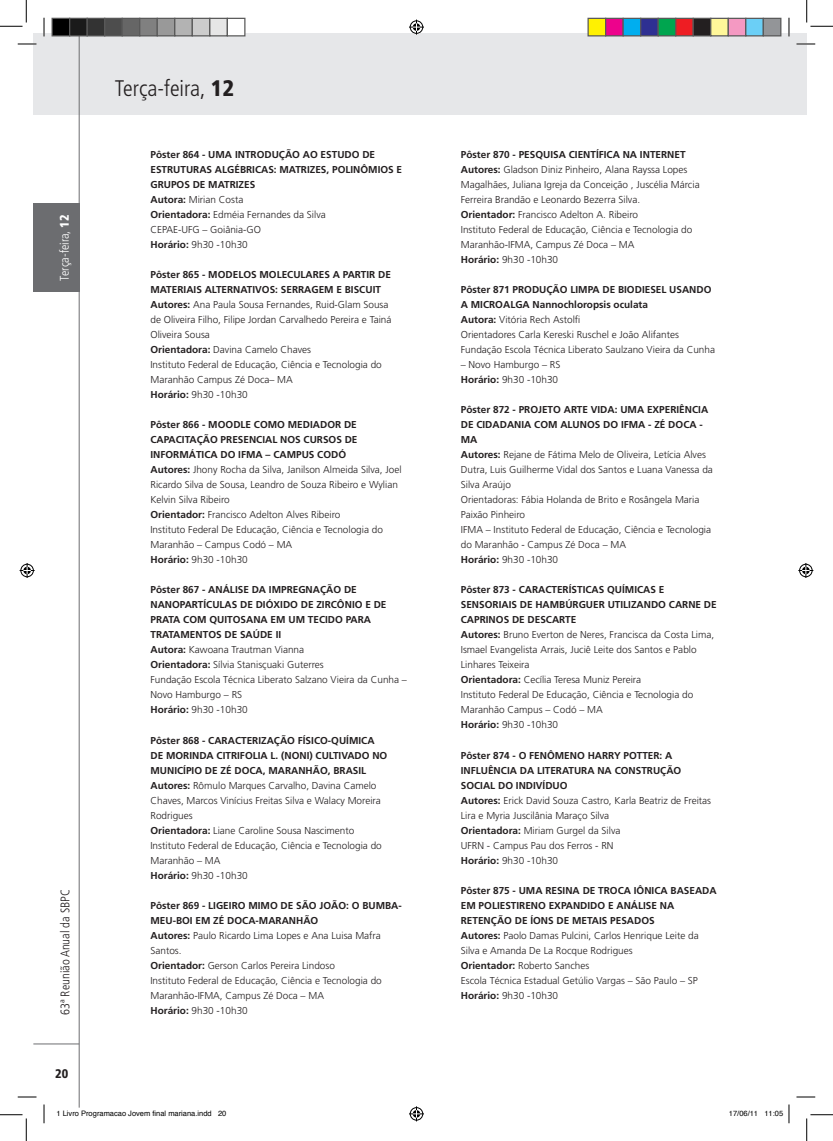
<style>
.page{position:relative;width:833px;height:1141px;background:#fff}
.page>*{position:absolute;margin:0;border:0;box-sizing:border-box;transform-origin:0 0}
.t1{font:300 condensed 22.5px "Frutiger";color:#231f20}
.t2{font:300 condensed 12.5px "Frutiger";color:#231f20}
.t3{font:300 condensed 12.5px "Frutiger";color:#fff}
.t4{font:900 condensed 12.5px "Frutiger";color:#231f20}
.t5{font:300 10px/15px "Frutiger";color:#231f20}
.t6{font:700 10px/15px "Frutiger";color:#231f20}
.t7{font:7.5px "Helvetica";color:#000}
.s1{font-weight:900}
.s2{font-weight:300}
.s3{font-weight:700}
</style>
<div class="page">
<div style="left:33px;top:33px;width:755px;height:82px;background:#e6e7e9"></div>
<div style="left:33px;top:203px;width:46px;height:89px;background:#6c6d70"></div>
<hr style="left:33px;top:1043px;width:46px;height:1px;background:#6c6d70">
<div style="left:788px;top:33px;width:18px;height:82px;background:#e6e7e9"></div>
<hr style="left:79px;top:33px;width:1px;height:1074px;background:#6c6d70">
<svg style="left:18px;top:43px;width:18px;height:2px"></svg>
<svg style="left:796px;top:43px;width:18px;height:2px"></svg>
<svg style="left:18px;top:1096px;width:18px;height:1px"></svg>
<svg style="left:796px;top:1096px;width:18px;height:1px"></svg>
<svg style="left:43px;top:18px;width:2px;height:18px"></svg>
<svg style="left:43px;top:1104px;width:2px;height:19px"></svg>
<svg style="left:788px;top:18px;width:1px;height:18px"></svg>
<svg style="left:0;top:0;width:27px;height:27px"></svg>
<svg style="left:0;top:1114px;width:27px;height:26px"></svg>
<svg style="left:806px;top:0;width:26px;height:27px"></svg>
<svg style="left:806px;top:1114px;width:26px;height:26px"></svg>
<svg style="left:409px;top:20px;width:15px;height:15px"></svg>
<svg style="left:409px;top:1106px;width:15px;height:15px"></svg>
<svg style="left:20px;top:563px;width:15px;height:15px"></svg>
<svg style="left:798px;top:563px;width:14px;height:15px"></svg>
<div style="left:52px;top:18px;width:18px;height:18px;background:#000"></div>
<div style="left:51px;top:18px;width:19px;height:18px;border:1px solid #595959"></div>
<div style="left:70px;top:18px;width:17px;height:18px;background:#1a1a1a"></div>
<div style="left:69px;top:18px;width:19px;height:18px;border:1px solid #595959"></div>
<div style="left:87px;top:18px;width:18px;height:18px;background:#333"></div>
<div style="left:86px;top:18px;width:19px;height:18px;border:1px solid #595959"></div>
<div style="left:105px;top:18px;width:17px;height:18px;background:#4d4d4d"></div>
<div style="left:104px;top:18px;width:19px;height:18px;border:1px solid #595959"></div>
<div style="left:122px;top:18px;width:18px;height:18px;background:#666"></div>
<div style="left:121px;top:18px;width:19px;height:18px;border:1px solid #595959"></div>
<div style="left:140px;top:18px;width:17px;height:18px;background:#808080"></div>
<div style="left:139px;top:18px;width:19px;height:18px;border:1px solid #595959"></div>
<div style="left:157px;top:18px;width:18px;height:18px;background:#999"></div>
<div style="left:156px;top:18px;width:19px;height:18px;border:1px solid #595959"></div>
<div style="left:175px;top:18px;width:17px;height:18px;background:#b3b3b3"></div>
<div style="left:174px;top:18px;width:19px;height:18px;border:1px solid #595959"></div>
<div style="left:192px;top:18px;width:18px;height:18px;background:#ccc"></div>
<div style="left:191px;top:18px;width:19px;height:18px;border:1px solid #595959"></div>
<div style="left:210px;top:18px;width:17px;height:18px;background:#e6e6e6"></div>
<div style="left:209px;top:18px;width:19px;height:18px;border:1px solid #595959"></div>
<div style="left:227px;top:18px;width:18px;height:18px;background:#fff"></div>
<div style="left:226px;top:18px;width:19px;height:18px;border:1px solid #595959"></div>
<div style="left:587px;top:18px;width:18px;height:18px;background:#fff101"></div>
<div style="left:587px;top:18px;width:19px;height:18px;border:1px solid #595959"></div>
<div style="left:605px;top:18px;width:17px;height:18px;background:#ed028c"></div>
<div style="left:604px;top:18px;width:19px;height:18px;border:1px solid #595959"></div>
<div style="left:622px;top:18px;width:18px;height:18px;background:#00aeef"></div>
<div style="left:622px;top:18px;width:19px;height:18px;border:1px solid #595959"></div>
<div style="left:640px;top:18px;width:17px;height:18px;background:#2e3092"></div>
<div style="left:639px;top:18px;width:19px;height:18px;border:1px solid #595959"></div>
<div style="left:657px;top:18px;width:18px;height:18px;background:#00a54f"></div>
<div style="left:657px;top:18px;width:19px;height:18px;border:1px solid #595959"></div>
<div style="left:675px;top:18px;width:17px;height:18px;background:#ee1d23"></div>
<div style="left:674px;top:18px;width:19px;height:18px;border:1px solid #595959"></div>
<div style="left:692px;top:18px;width:18px;height:18px;background:#231f20"></div>
<div style="left:692px;top:18px;width:19px;height:18px;border:1px solid #595959"></div>
<div style="left:710px;top:18px;width:17px;height:18px;background:#fff79a"></div>
<div style="left:709px;top:18px;width:19px;height:18px;border:1px solid #595959"></div>
<div style="left:727px;top:18px;width:18px;height:18px;background:#f499c2"></div>
<div style="left:727px;top:18px;width:19px;height:18px;border:1px solid #595959"></div>
<div style="left:745px;top:18px;width:17px;height:18px;background:#6bcff6"></div>
<div style="left:744px;top:18px;width:19px;height:18px;border:1px solid #595959"></div>
<div style="left:762px;top:18px;width:18px;height:18px;background:#939598"></div>
<div style="left:762px;top:18px;width:19px;height:18px;border:1px solid #595959"></div>
<svg style="left:788px;top:1104px;width:1px;height:19px"></svg>
<p class="t3" style="left:57px;top:281px;width:67px;rotate:-90deg">Terça-feira, <span class="s1">12</span></p>
<p class="t2" style="left:58px;top:1015px;width:128px;rotate:-90deg">63ª Reunião Anual da SBPC</p>
<p class="t4" style="left:55px;top:1065px;width:15px">20</p>
<h1 class="t1" style="left:115px;top:76px;width:121px">Terça-feira, <span class="s1">12</span></h1>
<p class="t6" style="left:150px;top:147px;width:253px">Pôster 864 - UMA INTRODUÇÃO AO ESTUDO DE<br>ESTRUTURAS ALGÉBRICAS: MATRIZES, POLINÔMIOS E<br>GRUPOS DE MATRIZES<br>Autora: <span class="s2">Mirian Costa<br></span>Orientadora: <span class="s2">Edméia Fernandes da Silva<br>CEPAE-UFG – Goiânia-GO<br></span>Horário: <span class="s2">9h30 -10h30</span></p>
<p class="t5" style="left:150px;top:267px;width:242px"><span class="s3">Pôster 865 - MODELOS MOLECULARES A PARTIR DE MATERIAIS ALTERNATIVOS: SERRAGEM E BISCUIT Autores:</span> Ana Paula Sousa Fernandes, Ruid-Glam Sousa de Oliveira Filho, Filipe Jordan Carvalhedo Pereira e Tainá Oliveira Sousa<br><span class="s3">Orientadora:</span> Davina Camelo Chaves<br>Instituto Federal de Educação, Ciência e Tecnologia do Maranhão Campus Zé Doca– MA<br><span class="s3">Horário:</span> 9h30 -10h30</p>
<p class="t5" style="left:150px;top:417px;width:252px"><span class="s3">Pôster 866 - MOODLE COMO MEDIADOR DE CAPACITAÇÃO PRESENCIAL NOS CURSOS DE INFORMÁTICA DO IFMA – CAMPUS CODÓ<br>Autores:</span> Jhony Rocha da Silva, Janilson Almeida Silva, Joel Ricardo Silva de Sousa, Leandro de Souza Ribeiro e Wylian Kelvin Silva Ribeiro<br><span class="s3">Orientador:</span> Francisco Adelton Alves Ribeiro<br>Instituto Federal De Educação, Ciência e Tecnologia do Maranhão – Campus Codó – MA<br><span class="s3">Horário:</span> 9h30 -10h30</p>
<p class="t6" style="left:150px;top:582px;width:258px">Pôster 867 - ANÁLISE DA IMPREGNAÇÃO DE NANOPARTÍCULAS DE DIÓXIDO DE ZIRCÔNIO E DE PRATA COM QUITOSANA EM UM TECIDO PARA TRATAMENTOS DE SAÚDE II<br>Autora: <span class="s2">Kawoana Trautman Vianna<br></span>Orientadora: <span class="s2">Sílvia Stanisçuaki Guterres<br>Fundação Escola Técnica Liberato Salzano Vieira da Cunha – Novo Hamburgo – RS<br></span>Horário: <span class="s2">9h30 -10h30</span></p>
<p class="t5" style="left:150px;top:732px;width:238px"><span class="s3">Pôster 868 - CARACTERIZAÇÃO FÍSICO-QUÍMICA DE MORINDA CITRIFOLIA L. (NONI) CULTIVADO NO MUNICÍPIO DE ZÉ DOCA, MARANHÃO, BRASIL Autores:</span> Rômulo Marques Carvalho, Davina Camelo Chaves, Marcos Vinícius Freitas Silva e Walacy Moreira Rodrigues<br><span class="s3">Orientadora:</span> Liane Caroline Sousa Nascimento Instituto Federal de Educação, Ciência e Tecnologia do Maranhão – MA<br><span class="s3">Horário:</span> 9h30 -10h30</p>
<p class="t5" style="left:150px;top:897px;width:253px"><span class="s3">Pôster 869 - LIGEIRO MIMO DE SÃO JOÃO: O BUMBA-MEU-BOI EM ZÉ DOCA-MARANHÃO<br>Autores:</span> Paulo Ricardo Lima Lopes e Ana Luisa Mafra Santos.<br><span class="s3">Orientador:</span> Gerson Carlos Pereira Lindoso<br>Instituto Federal de Educação, Ciência e Tecnologia do Maranhão-IFMA, Campus Zé Doca – MA<br><span class="s3">Horário:</span> 9h30 -10h30</p>
<p class="t5" style="left:460px;top:147px;width:240px"><span class="s3">Pôster 870 - PESQUISA CIENTÍFICA NA INTERNET Autores:</span> Gladson Diniz Pinheiro, Alana Rayssa Lopes Magalhães, Juliana Igreja da Conceição , Juscélia Márcia Ferreira Brandão e Leonardo Bezerra Silva.<br><span class="s3">Orientador:</span> Francisco Adelton A. Ribeiro<br>Instituto Federal de Educação, Ciência e Tecnologia do Maranhão-IFMA, Campus Zé Doca – MA<br><span class="s3">Horário:</span> 9h30 -10h30</p>
<p class="t5" style="left:460px;top:282px;width:255px"><span class="s3">Pôster 871 PRODUÇÃO LIMPA DE BIODIESEL USANDO A MICROALGA Nannochloropsis oculata<br>Autora:</span> Vitória Rech Astolfi<br>Orientadores Carla Kereski Ruschel e João Alifantes Fundação Escola Técnica Liberato Saulzano Vieira da Cunha</p>
<p class="t5" style="left:460px;top:357px;width:101px">– Novo Hamburgo – RS<br><span class="s3">Horário:</span> 9h30 -10h30</p>
<p class="t5" style="left:460px;top:402px;width:253px"><span class="s3">Pôster 872 - PROJETO ARTE VIDA: UMA EXPERIÊNCIA DE CIDADANIA COM ALUNOS DO IFMA - ZÉ DOCA - MA<br>Autores:</span> Rejane de Fátima Melo de Oliveira, Letícia Alves Dutra, Luis Guilherme Vidal dos Santos e Luana Vanessa da Silva Araújo<br>Orientadoras: Fábia Holanda de Brito e Rosângela Maria Paixão Pinheiro<br>IFMA – Instituto Federal de Educação, Ciência e Tecnologia do Maranhão - Campus Zé Doca – MA<br><span class="s3">Horário:</span> 9h30 -10h30</p>
<p class="t5" style="left:460px;top:582px;width:257px"><span class="s3">Pôster 873 - CARACTERÍSTICAS QUÍMICAS E SENSORIAIS DE HAMBÚRGUER UTILIZANDO CARNE DE CAPRINOS DE DESCARTE<br>Autores:</span> Bruno Everton de Neres, Francisca da Costa Lima, Ismael Evangelista Arrais, Juciê Leite dos Santos e Pablo Linhares Teixeira<br><span class="s3">Orientadora:</span> Cecília Teresa Muniz Pereira<br>Instituto Federal De Educação, Ciência e Tecnologia do Maranhão Campus – Codó – MA<br><span class="s3">Horário:</span> 9h30 -10h30</p>
<p class="t5" style="left:460px;top:747px;width:252px"><span class="s3">Pôster 874 - O FENÔMENO HARRY POTTER: A INFLUÊNCIA DA LITERATURA NA CONSTRUÇÃO SOCIAL DO INDIVÍDUO<br>Autores:</span> Erick David Souza Castro, Karla Beatriz de Freitas Lira e Myria Juscilânia Maraço Silva<br><span class="s3">Orientadora:</span> Miriam Gurgel da Silva<br>UFRN - Campus Pau dos Ferros - RN<br><span class="s3">Horário:</span> 9h30 -10h30</p>
<p class="t5" style="left:460px;top:882px;width:257px"><span class="s3">Pôster 875 - UMA RESINA DE TROCA IÔNICA BASEADA EM POLIESTIRENO EXPANDIDO E ANÁLISE NA RETENÇÃO DE ÍONS DE METAIS PESADOS<br>Autores:</span> Paolo Damas Pulcini, Carlos Henrique Leite da Silva e Amanda De La Rocque Rodrigues<br><span class="s3">Orientador:</span> Roberto Sanches<br>Escola Técnica Estadual Getúlio Vargas – São Paulo – SP <span class="s3">Horário:</span> 9h30 -10h30</p>
<p class="t7" style="left:56px;top:1107px;width:171px">1 Livro Programacao Jovem final mariana.indd 20</p>
<p class="t7" style="left:728px;top:1107px;width:56px">17/06/11 11:05</p>
</div>
